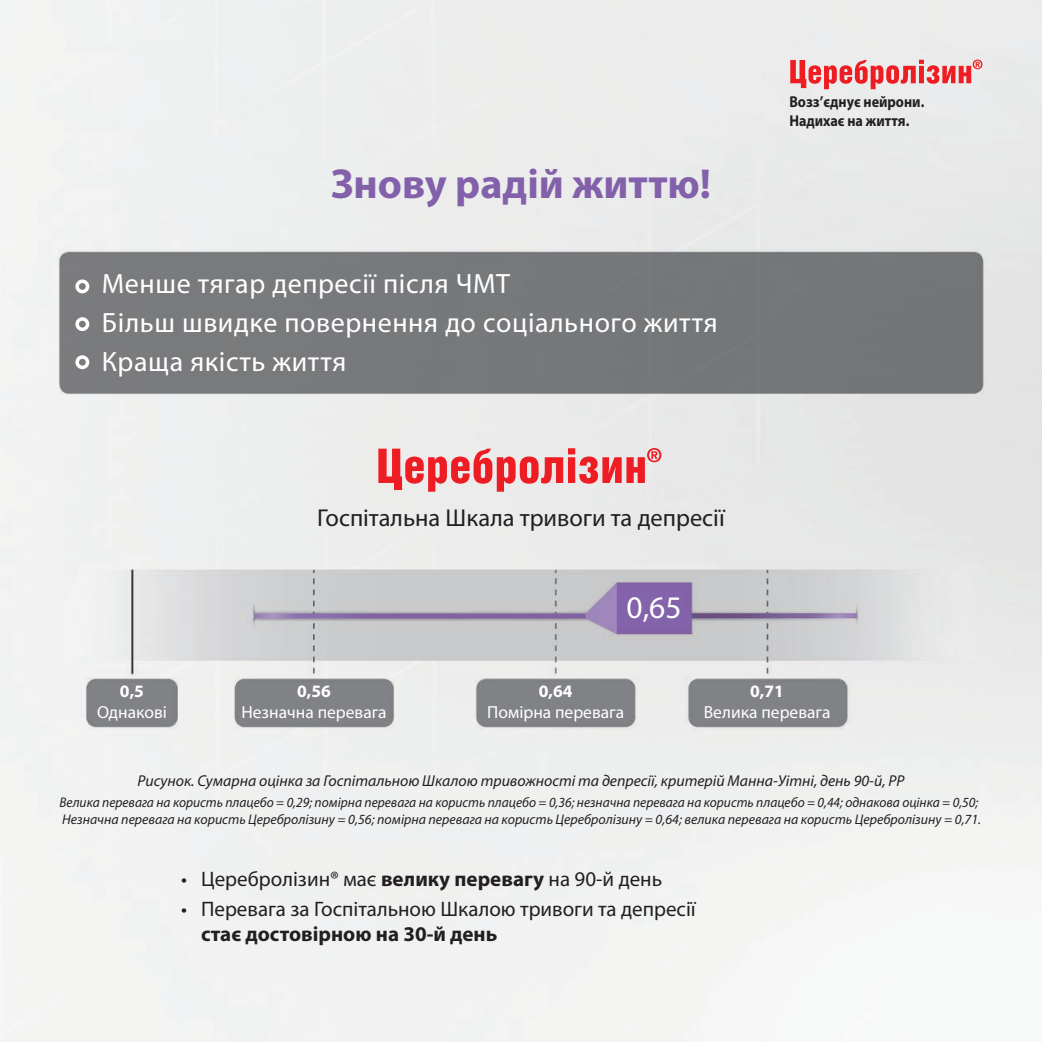
<style>
.page{position:relative;width:1042px;height:1042px;background:#fff}
.page>*{position:absolute;margin:0;border:0;box-sizing:border-box;transform-origin:0 0}
.t1{font:700 42px "Myriad Pro";color:#8361aa}
.t2{font:31.5px "Myriad Pro";color:#fff}
.t3{font:28px/38.9px "Myriad Pro";letter-spacing:.02em;color:#fff}
.t4{font:24.5px "Myriad Pro";color:#231f20}
.t5{font:21px "Myriad Pro";color:#231f20}
.t6{font:700 21px "Myriad Pro";color:#231f20}
.t7{font:17.5px "Myriad Pro";color:#fff}
.t8{font:700 17.5px "Myriad Pro";color:#fff}
.t9{font:italic 15.75px "Myriad Pro";color:#231f20}
.t10{font:700 15.75px/18.9px "Myriad Pro";color:#231f20;scale:.9 1}
.t11{font:italic 14px/16.8px "Myriad Pro";color:#231f20;scale:.96 1}
.s1{font-weight:700}
</style>
<div class="page">
<img style="left:0;top:0;width:1042px;height:1042px">
<div style="left:75px;top:279px;width:14px;height:14px;border:4px solid #fff;border-radius:50%"></div>
<div style="left:75px;top:317px;width:14px;height:14px;border:4px solid #fff;border-radius:50%"></div>
<div style="left:75px;top:355px;width:14px;height:14px;border:4px solid #fff;border-radius:50%"></div>
<svg style="left:378px;top:448px;width:283px;height:44px;background:#ec9699"></svg>
<svg style="left:790px;top:60px;width:192px;height:29px;background:#eb9597"></svg>
<svg style="left:0;top:0;width:4px;height:4px"></svg>
<h1 class="t1" style="left:331px;top:157px;width:382px">Знову радій життю!</h1>
<h3 class="t3" style="left:102px;top:264px;width:617px">Менше тягар депресії після ЧМТ<br>Більш швидке повернення до соціального життя<br>Краща якість життя</h3>
<h3 class="t4" style="left:317px;top:503px;width:409px">Госпітальна Шкала тривоги та депресії</h3>
<h2 class="t2" style="left:626px;top:588px;width:56px">0,65</h2>
<p class="t10" style="left:789px;top:92px;width:151px">Возз’єднує нейрони.<br>Надихає на життя.</p>
<p class="t8" style="left:120px;top:680px;width:25px">0,5</p>
<p class="t7" style="left:97px;top:701px;width:71px">Однакові</p>
<p class="t8" style="left:297px;top:680px;width:35px">0,56</p>
<p class="t7" style="left:241px;top:701px;width:147px">Незначна перевага</p>
<p class="t8" style="left:539px;top:680px;width:35px">0,64</p>
<p class="t7" style="left:487px;top:701px;width:138px">Помірна перевага</p>
<p class="t8" style="left:750px;top:680px;width:35px">0,71</p>
<p class="t7" style="left:704px;top:701px;width:128px">Велика перевага</p>
<p class="t9" style="left:137px;top:770px;width:768px">Рисунок. Сумарна оцінка за Госпітальною Шкалою тривожності та депресії, критерій Манна-Уітні, день 90-й, PP</p>
<p class="t11" style="left:60px;top:794px;width:961px">Велика перевага на користь плацебо = 0,29; помірна перевага на користь плацебо = 0,36; незначна перевага на користь плацебо = 0,44; однакова оцінка = 0,50;<br>Незначна перевага на користь Церебролізину = 0,56; помірна перевага на користь Церебролізину = 0,64; велика перевага на користь Церебролізину = 0,71.</p>
<h3 class="t5" style="left:181px;top:866px;width:482px">• Церебролізин® має <span class="s1">велику перевагу</span> на 90-й день</h3>
<h3 class="t5" style="left:181px;top:896px;width:516px">• Перевага за Госпітальною Шкалою тривоги та депресії</h3>
<h3 class="t6" style="left:201px;top:920px;width:298px">стає достовірною на 30-й день</h3>
</div>
